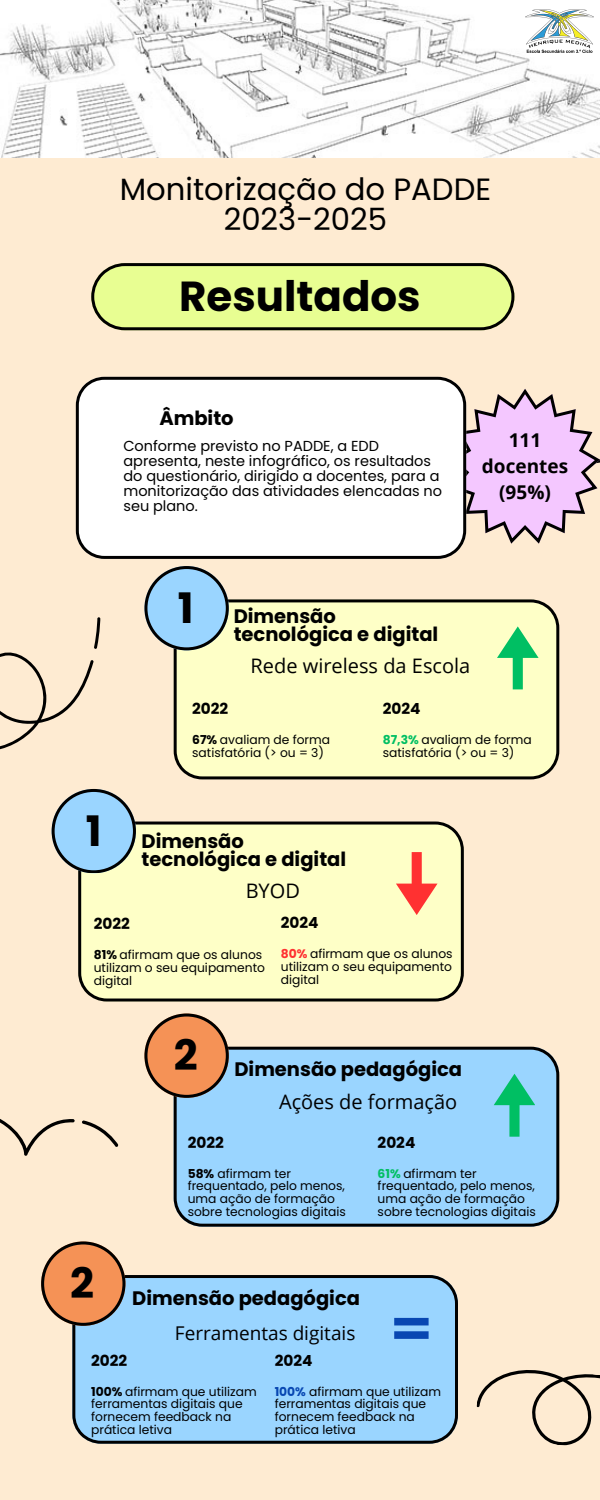
<style>
.page{position:relative;width:600px;height:1500px;background:#feebd2}
.page>*{position:absolute;margin:0;border:0;box-sizing:border-box;transform-origin:0 0}
.t1{font:700 70.9px "Open Sans";color:#0847b2}
.t2{font:700 42px "Poppins";color:#000}
.t3{font:30.7px/30px "Poppins";color:#000;text-align:center}
.t4{font:20px "Open Sans";color:#000}
.t5{font:700 19.5px/18.2px "Poppins";color:#000}
.t6{font:19px "Open Sans";color:#000}
.t7{font:700 19px/26.2px "Open Sans";color:#000;text-align:center}
.t8{font:700 15.3px "Poppins";color:#000}
.t9{font:14.5px/15px "Poppins";color:#000}
.t10{font:12.3px/12.8px "Poppins";color:#000}
.s1{font-weight:700}
.s2{font-weight:700;color:#00bf63}
.s3{font-weight:700;color:#ff3131}
.s4{font-weight:700;color:#0847b2}
</style>
<div class="page">
<svg style="left:91px;top:263px;width:423px;height:67px;background:#d3e586"></svg>
<div style="left:72px;top:1275px;width:386px;height:169px;background:#9ad5ff"></div>
<div style="left:174px;top:599px;width:385px;height:180px;background:#feffc7"></div>
<div style="left:174px;top:1047px;width:385px;height:180px;background:#9ad5ff"></div>
<svg style="left:144px;top:566px;width:84px;height:84px"></svg>
<svg style="left:144px;top:1014px;width:84px;height:84px;background:#d79368"></svg>
<svg style="left:0;top:1119px;width:118px;height:37px"></svg>
<svg style="left:476px;top:1370px;width:124px;height:76px"></svg>
<svg style="left:0;top:617px;width:100px;height:133px"></svg>
<img style="left:1px;top:0;width:599px;height:157px">
<img style="left:525px;top:9px;width:68px;height:44px">
<svg style="left:466px;top:389px;width:134px;height:155px"></svg>
<div style="left:78px;top:822px;width:386px;height:180px;background:#feffc7"></div>
<svg style="left:52px;top:789px;width:84px;height:84px;background:#9dc3d9"></svg>
<svg style="left:41px;top:1241px;width:84px;height:84px"></svg>
<svg style="left:497px;top:626px;width:42px;height:63px;background:#a0e7a2"></svg>
<div style="left:76px;top:377px;width:390px;height:182px;background:#fff"></div>
<svg style="left:396px;top:852px;width:42px;height:63px;background:#feb38f"></svg>
<svg style="left:494px;top:1074px;width:41px;height:63px;background:#5fccc4"></svg>
<h1 class="t3" style="left:120px;top:174px;width:373px">Monitorização do PADDE<br>2023-2025</h1>
<h5 class="t2" style="left:179px;top:267px;width:243px">Resultados</h5>
<p class="t5" style="left:159px;top:409px;width:76px">Âmbito</p>
<h4 class="t9" style="left:123px;top:438px;width:320px">Conforme previsto no PADDE, a EDD apresenta, neste infográfico, os resultados do questionário, dirigido a docentes, para a monitorização das atividades elencadas no seu plano.</h4>
<h2 class="t7" style="left:482px;top:426px;width:88px">111 docentes (95%)</h2>
<h6 class="t2" style="left:178px;top:579px;width:17px">1</h6>
<p class="t5" style="left:234px;top:607px;width:206px">Dimensão tecnológica e digital</p>
<p class="t4" style="left:251px;top:652px;width:221px">Rede wireless da Escola</p>
<h6 class="t2" style="left:86px;top:802px;width:17px">1</h6>
<h4 class="t8" style="left:192px;top:698px;width:38px">2022</h4>
<p class="t10" style="left:192px;top:733px;width:139px"><span class="s1">67%</span> avaliam de forma satisfatória (&gt; ou = 3)</p>
<h4 class="t5" style="left:142px;top:832px;width:206px">Dimensão tecnológica e digital</h4>
<h3 class="t4" style="left:246px;top:877px;width:56px">BYOD</h3>
<h6 class="t8" style="left:383px;top:698px;width:39px">2024</h6>
<p class="t10" style="left:383px;top:733px;width:151px"><span class="s2">87,3%</span> avaliam de forma satisfatória (&gt; ou = 3)</p>
<p class="t8" style="left:94px;top:913px;width:38px">2022</p>
<h6 class="t10" style="left:94px;top:949px;width:173px"><span class="s1">81%</span> afirmam que os alunos utilizam o seu equipamento digital</h6>
<p class="t8" style="left:281px;top:912px;width:39px">2024</p>
<p class="t10" style="left:281px;top:947px;width:173px;text-align:justify"><span class="s3">80%</span> afirmam que os alunos utilizam o seu equipamento digital</p>
<p class="t2" style="left:174px;top:1026px;width:25px">2</p>
<h4 class="t5" style="left:234px;top:1060px;width:229px">Dimensão pedagógica</h4>
<h4 class="t4" style="left:279px;top:1087px;width:180px">Ações de formação</h4>
<p class="t2" style="left:70px;top:1254px;width:25px">2</p>
<h5 class="t8" style="left:188px;top:1132px;width:38px">2022</h5>
<h6 class="t10" style="left:188px;top:1167px;width:160px"><span class="s1">58%</span> afirmam ter frequentado, pelo menos, uma ação de formação sobre tecnologias digitais</h6>
<p class="t8" style="left:378px;top:1132px;width:39px">2024</p>
<h6 class="t10" style="left:378px;top:1167px;width:160px"><span class="s2">61%</span> afirmam ter frequentado, pelo menos, uma ação de formação sobre tecnologias digitais</h6>
<p class="t5" style="left:132px;top:1289px;width:229px">Dimensão pedagógica</p>
<p class="t6" style="left:175px;top:1320px;width:182px">Ferramentas digitais</p>
<h6 class="t1" style="left:391px;top:1278px;width:42px">=</h6>
<p class="t8" style="left:91px;top:1350px;width:38px">2022</p>
<p class="t10" style="left:91px;top:1385px;width:167px"><span class="s1">100%</span> afirmam que utilizam ferramentas digitais que fornecem feedback na prática letiva</p>
<h4 class="t8" style="left:275px;top:1350px;width:39px">2024</h4>
<h5 class="t10" style="left:275px;top:1385px;width:168px"><span class="s4">100%</span> afirmam que utilizam ferramentas digitais que fornecem feedback na prática letiva</h5>
</div>
